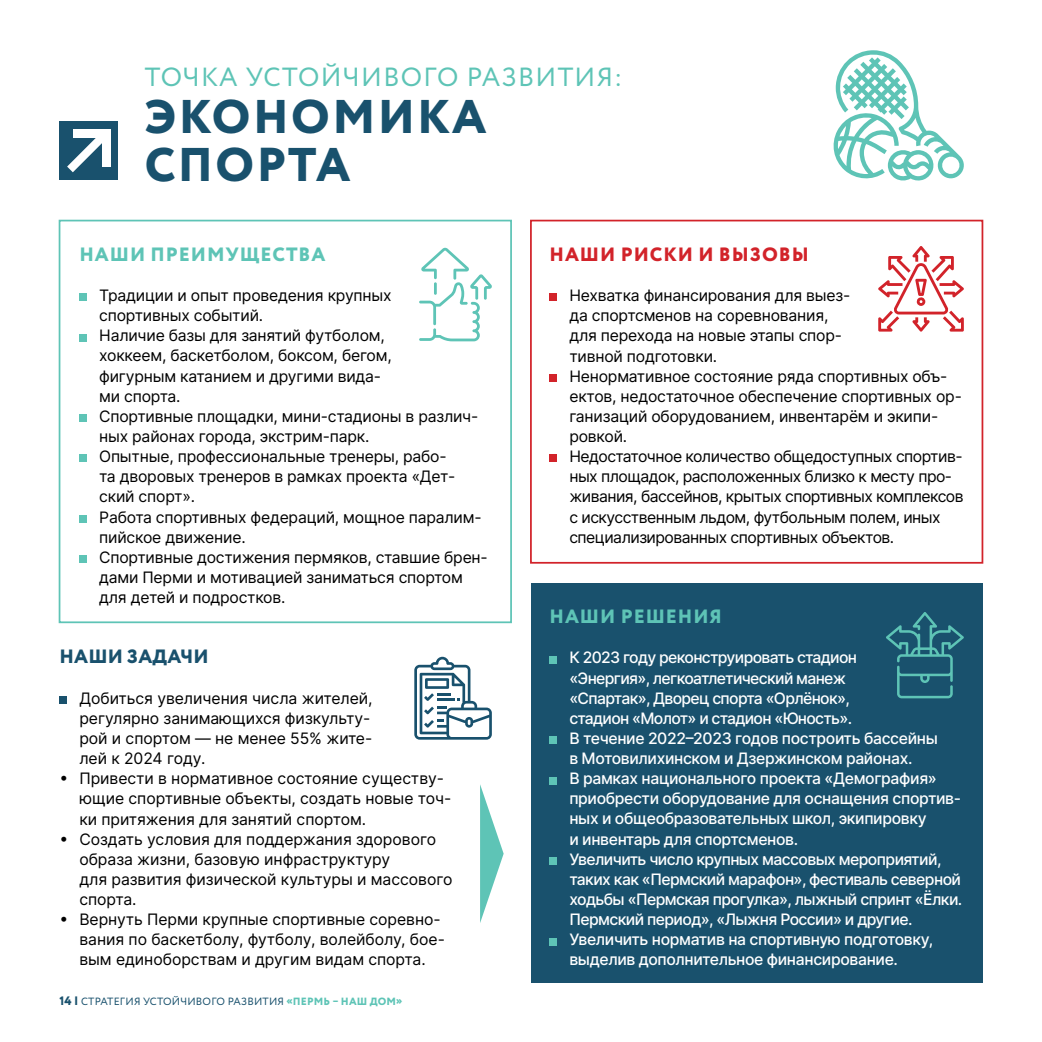
<style>
.page{position:relative;width:1042px;height:1042px;background:#fff}
.page>*{position:absolute;margin:0;border:0;box-sizing:border-box;transform-origin:0 0}
.t1{font:800 47.25px/47.2px "Circe";letter-spacing:.05em;color:#19516d}
.t2{font:26.25px "Circe";letter-spacing:.05em;color:#5ec4b6}
.t3{font:800 19.25px "Circe";letter-spacing:.05em;color:#5ec4b6}
.t4{font:800 19.25px "Circe";letter-spacing:.05em;color:#d2232a}
.t5{font:800 19.25px "Circe";letter-spacing:.01em;color:#19516d}
.t6{font:15.75px/20.1px "Inter";letter-spacing:-.015em;color:#000}
.t7{font:500 15.75px/20.1px "Inter";letter-spacing:-.035em;color:#fff}
.t8{font:10.5px "Circe";letter-spacing:.02em;color:#19516d}
.s1{font-weight:800;font-size:12.25px}
.s2{font-weight:800;color:#5ec4b6}
</style>
<div class="page">
<div style="left:59px;top:220px;width:453px;height:403px;border:2px solid #5ec4b6"></div>
<svg style="left:419px;top:247px;width:73px;height:94px"></svg>
<div style="left:530px;top:220px;width:453px;height:344px;border:2px solid #d2232a"></div>
<div style="left:531px;top:583px;width:451px;height:399px;background:#19516d"></div>
<div style="left:549px;top:656px;width:8px;height:7px;background:#5ec4b6"></div>
<div style="left:549px;top:736px;width:8px;height:8px;background:#5ec4b6"></div>
<div style="left:549px;top:777px;width:8px;height:7px;background:#5ec4b6"></div>
<div style="left:549px;top:857px;width:8px;height:8px;background:#5ec4b6"></div>
<div style="left:549px;top:938px;width:8px;height:7px;background:#5ec4b6"></div>
<div style="left:60px;top:122px;width:58px;height:58px;background:#19516d"></div>
<div style="left:73px;top:129px;width:37px;height:8px;background:#fff"></div>
<div style="left:102px;top:129px;width:8px;height:38px;background:#fff"></div>
<svg style="left:67px;top:137px;width:35px;height:35px"></svg>
<div style="left:79px;top:294px;width:8px;height:7px;background:#5ec4b6"></div>
<div style="left:79px;top:334px;width:8px;height:7px;background:#5ec4b6"></div>
<div style="left:79px;top:414px;width:8px;height:8px;background:#5ec4b6"></div>
<div style="left:79px;top:455px;width:8px;height:7px;background:#5ec4b6"></div>
<div style="left:79px;top:515px;width:8px;height:7px;background:#5ec4b6"></div>
<div style="left:79px;top:555px;width:8px;height:8px;background:#5ec4b6"></div>
<div style="left:549px;top:294px;width:8px;height:7px;background:#d2232a"></div>
<div style="left:549px;top:374px;width:8px;height:8px;background:#d2232a"></div>
<div style="left:549px;top:455px;width:8px;height:7px;background:#d2232a"></div>
<div style="left:60px;top:696px;width:7px;height:8px;background:#19516d"></div>
<svg style="left:878px;top:246px;width:86px;height:86px"></svg>
<svg style="left:414px;top:657px;width:78px;height:82px"></svg>
<svg style="left:480px;top:784px;width:24px;height:139px"></svg>
<svg style="left:886px;top:612px;width:78px;height:86px"></svg>
<svg style="left:833px;top:50px;width:131px;height:131px"></svg>
<h2 class="t2" style="left:145px;top:60px;width:479px">ТОЧКА УСТОЙЧИВОГО РАЗВИТИЯ:</h2>
<h1 class="t1" style="left:145px;top:96px;width:343px">ЭКОНОМИКА<br>СПОРТА</h1>
<p class="t3" style="left:79px;top:241px;width:247px">НАШИ ПРЕИМУЩЕСТВА</p>
<p class="t6" style="left:99px;top:285px;width:390px">Традиции и опыт проведения крупных<br>спортивных событий.<br>Наличие базы для занятий футболом,<br>хоккеем, баскетболом, боксом, бегом,<br>фигурным катанием и другими вида-<br>ми спорта.<br>Спортивные площадки, мини-стадионы в различ&shy;ных районах города, экстрим-парк.<br>Опытные, профессиональные тренеры, рабо-<br>та дворовых тренеров в рамках проекта «Дет&shy;ский спорт».<br>Работа спортивных федераций, мощное паралим&shy;пийское движение.<br>Спортивные достижения пермяков, ставшие брен&shy;дами Перми и мотивацией заниматься спортом для детей и подростков.</p>
<p class="t5" style="left:60px;top:644px;width:151px">НАШИ ЗАДАЧИ</p>
<p class="t6" style="left:79px;top:687px;width:295px">Добиться увеличения числа жителей, регулярно занимающихся физкульту&shy;рой и спортом — не менее 55% жите&shy;лей к 2024 году.</p>
<p class="t6" style="left:79px;top:768px;width:373px;text-indent:-20px">• Привести в нормативное состояние существу&shy;ющие спортивные объекты, создать новые точ&shy;ки притяжения для занятий спортом.</p>
<p class="t6" style="left:79px;top:828px;width:375px;text-indent:-20px">• Создать условия для поддержания здорового образа жизни, базовую инфраструктуру<br>для развития физической культуры и массового спорта.</p>
<p class="t6" style="left:79px;top:909px;width:367px;text-indent:-20px">• Вернуть Перми крупные спортивные соревно&shy;вания по баскетболу, футболу, волейболу, бое&shy;вым единоборствам и другим видам спорта.</p>
<p class="t8" style="left:60px;top:994px;width:344px"><span class="s1">14 |</span> СТРАТЕГИЯ УСТОЙЧИВОГО РАЗВИТИЯ <span class="s2">«ПЕРМЬ – НАШ ДОМ»</span></p>
<p class="t4" style="left:549px;top:241px;width:261px">НАШИ РИСКИ И ВЫЗОВЫ</p>
<p class="t6" style="left:569px;top:285px;width:396px">Нехватка финансирования для выез-<br>да спортсменов на соревнования,<br>для перехода на новые этапы спор-<br>тивной подготовки.<br>Ненормативное состояние ряда спортивных объ&shy;ектов, недостаточное обеспечение спортивных ор&shy;ганизаций оборудованием, инвентарём и экипи&shy;ровкой.<br>Недостаточное количество общедоступных спортив&shy;ных площадок, расположенных близко к месту про&shy;живания, бассейнов, крытых спортивных комплексов с искусственным льдом, футбольным полем, иных специализированных спортивных объектов.</p>
<p class="t3" style="left:549px;top:603px;width:174px">НАШИ РЕШЕНИЯ</p>
<p class="t7" style="left:569px;top:647px;width:394px">К 2023 году реконструировать стадион<br>«Энергия», легкоатлетический манеж<br>«Спартак», Дворец спорта «Орлёнок»,<br>стадион «Молот» и стадион «Юность».<br>В течение 2022–2023 годов построить бассейны<br>в Мотовилихинском и Дзержинском районах.<br>В рамках национального проекта «Демография» приобрести оборудование для оснащения спортив&shy;ных и общеобразовательных школ, экипировку<br>и инвентарь для спортсменов.<br>Увеличить число крупных массовых мероприятий, таких как «Пермский марафон», фестиваль северной ходьбы «Пермская прогулка», лыжный спринт «Ёлки.<br>Пермский период», «Лыжня России» и другие.<br>Увеличить норматив на спортивную подготовку, выделив дополнительное финансирование.</p>
</div>
